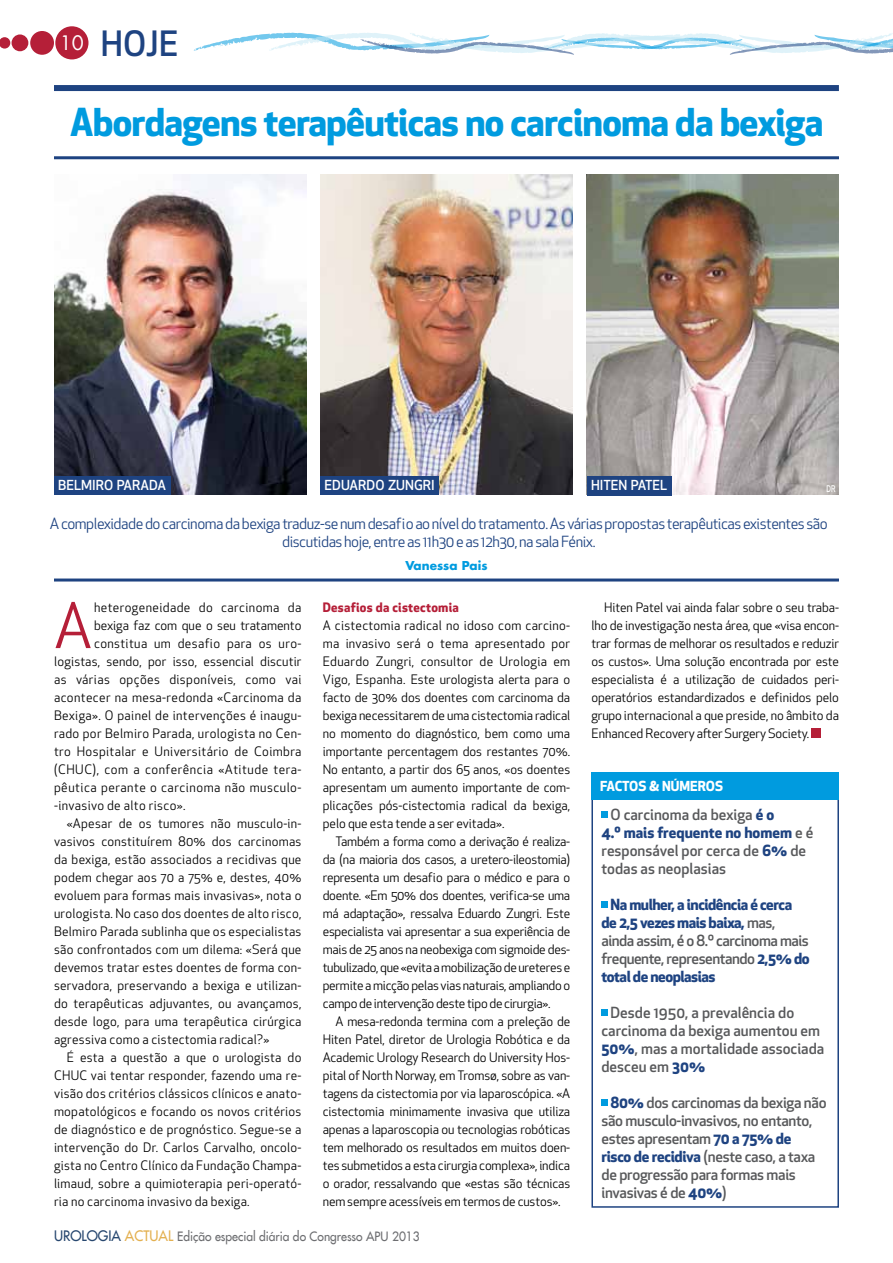
<style>
.page{position:relative;width:893px;height:1263px;background:#fff}
.page>*{position:absolute;margin:0;border:0;box-sizing:border-box;transform-origin:0 0}
.t1{font:60.75px "Apex New";color:#b51f38}
.t2{font:700 37.5px "Apex New";letter-spacing:-.02em;color:#009bdf}
.t3{font:500 34.05px "Apex New";color:#1e4381}
.t4{font:500 15px/18px "Apex New";color:#58595b}
.t5{font:15px/18px "Apex New";letter-spacing:-.03em;color:#1e4381;text-align:center}
.t6{font:500 15px/18px "Apex New";letter-spacing:-.02em;color:#58595b}
.t7{font:700 15px/18px "Apex New";letter-spacing:-.03em;color:#1e4381}
.t8{font:500 13.5px "Apex New";color:#fff}
.t9{font:700 13.5px "Apex New";color:#fff}
.t10{font:12.75px/18px "Apex New";letter-spacing:.02em;color:#000;text-align:justify}
.t11{font:12.75px "Apex New";letter-spacing:.04em;color:#000}
.t12{font:12.75px "Apex New";color:#000}
.t13{font:700 12.75px "Apex New";letter-spacing:.02em;color:#b51f38}
.t14{font:12.6px "Futura LT";color:#6d6e71;scale:.95 1}
.t15{font:700 12px "Futura LT";color:#009bdf}
.t16{font:500 9px "Apex New";color:#fff;scale:.8 1}
.s1{font-size:14.1px;color:#27476f}
.s2{font-size:14.1px;color:#e3b050}
.s3{font-weight:700;color:#1e4381}
.s4{font-weight:500;color:#58595b}
</style>
<div class="page">
<hr style="left:54px;top:578px;width:785px;height:3px;background:#1e4381">
<hr style="left:54px;top:156px;width:785px;height:3px;background:#1e4381">
<img style="left:320px;top:174px;width:252px;height:321px">
<img style="left:54px;top:174px;width:252px;height:321px">
<img style="left:587px;top:174px;width:252px;height:321px">
<svg style="left:601px;top:811px;width:6px;height:6px"></svg>
<svg style="left:601px;top:901px;width:6px;height:6px"></svg>
<svg style="left:601px;top:1009px;width:6px;height:6px"></svg>
<svg style="left:601px;top:1099px;width:6px;height:6px"></svg>
<div style="left:591px;top:798px;width:248px;height:410px;border:2px solid #1e4381"></div>
<div style="left:811px;top:729px;width:9px;height:9px;background:#b51f38"></div>
<div style="left:54px;top:476px;width:117px;height:19px;background:#1e4381"></div>
<div style="left:320px;top:476px;width:119px;height:19px;background:#1e4381"></div>
<div style="left:587px;top:476px;width:85px;height:19px;background:#1e4381"></div>
<div style="left:54px;top:85px;width:785px;height:6px;background:#1e4381"></div>
<div style="left:591px;top:773px;width:248px;height:27px;background:#009bdf"></div>
<div style="left:55px;top:26px;width:33px;height:33px;background:#b51f38;border-radius:50%"></div>
<div style="left:30px;top:31px;width:24px;height:24px;background:#b51f38;border-radius:50%"></div>
<div style="left:12px;top:34px;width:16px;height:17px;background:#b51f38;border-radius:50%"></div>
<svg style="left:0;top:37px;width:10px;height:12px"></svg>
<svg style="left:193px;top:32px;width:700px;height:23px"></svg>
<h3 class="t3" style="left:60px;top:20px;width:120px"><sup>10</sup> Hoje</h3>
<h2 class="t2" style="left:70px;top:95px;width:755px">Abordagens terapêuticas no carcinoma da bexiga</h2>
<p class="t8" style="left:58px;top:476px;width:42px">BELMIRO</p>
<p class="t8" style="left:117px;top:476px;width:10px">PARADA</p>
<p class="t8" style="left:325px;top:476px;width:35px">EDUARDO</p>
<p class="t8" style="left:388px;top:476px;width:41px">ZUNGRI</p>
<p class="t8" style="left:591px;top:476px;width:70px">HITEN PATEL</p>
<p class="t16" style="left:827px;top:483px;width:7px">DR</p>
<p class="t5" style="left:50px;top:515px;width:779px">A complexidade do carcinoma da bexiga traduz-se num desafio ao nível do tratamento. As várias propostas terapêuticas existentes são discutidas hoje, entre as 11h30 e as 12h30, na sala Fénix.</p>
<p class="t15" style="left:405px;top:558px;width:84px">Vanessa Pais</p>
<h1 class="t1" style="left:54px;top:588px;width:40px">A</h1>
<p class="t10" style="left:94px;top:598px;width:209px">heterogeneidade do carcinoma da</p>
<p class="t12" style="left:94px;top:617px;width:209px">bexiga faz com que o seu tratamento</p>
<p class="t10" style="left:94px;top:634px;width:209px">constitua um desafio para os uro-</p>
<p class="t10" style="left:54px;top:652px;width:249px">logistas, sendo, por isso, essencial discutir</p>
<p class="t10" style="left:54px;top:670px;width:249px">as várias opções disponíveis, como vai</p>
<p class="t10" style="left:54px;top:688px;width:249px">acontecer na mesa-redonda «Carcinoma da</p>
<p class="t10" style="left:54px;top:706px;width:249px">Bexiga». O painel de intervenções é inaugu-</p>
<p class="t10" style="left:54px;top:724px;width:249px">rado por Belmiro Parada, urologista no Cen-</p>
<p class="t10" style="left:54px;top:742px;width:249px">tro Hospitalar e Universitário de Coimbra</p>
<p class="t11" style="left:54px;top:761px;width:249px">(CHUC), com a conferência «Atitude tera-</p>
<p class="t11" style="left:54px;top:779px;width:249px">pêutica perante o carcinoma não musculo-</p>
<p class="t10" style="left:54px;top:796px;width:133px">-invasivo de alto risco».</p>
<p class="t10" style="left:67px;top:814px;width:236px">«Apesar de os tumores não musculo-in-</p>
<p class="t10" style="left:54px;top:832px;width:249px">vasivos constituírem 80% dos carcinomas</p>
<p class="t10" style="left:54px;top:850px;width:249px">da bexiga, estão associados a recidivas que</p>
<p class="t10" style="left:54px;top:868px;width:249px">podem chegar aos 70 a 75% e, destes, 40%</p>
<p class="t10" style="left:54px;top:886px;width:249px">evoluem para formas mais invasivas», nota o</p>
<p class="t10" style="left:54px;top:904px;width:249px">urologista. No caso dos doentes de alto risco,</p>
<p class="t10" style="left:54px;top:922px;width:249px">Belmiro Parada sublinha que os especialistas</p>
<p class="t10" style="left:54px;top:940px;width:249px">são confrontados com um dilema: «Será que</p>
<p class="t10" style="left:54px;top:958px;width:249px">devemos tratar estes doentes de forma con-</p>
<p class="t10" style="left:54px;top:976px;width:249px">servadora, preservando a bexiga e utilizan-</p>
<p class="t10" style="left:54px;top:994px;width:249px">do terapêuticas adjuvantes, ou avançamos,</p>
<p class="t10" style="left:54px;top:1012px;width:249px">desde logo, para uma terapêutica cirúrgica</p>
<p class="t10" style="left:54px;top:1030px;width:217px">agressiva como a cistectomia radical?»</p>
<p class="t10" style="left:67px;top:1048px;width:236px">É esta a questão a que o urologista do</p>
<p class="t10" style="left:54px;top:1066px;width:249px">CHUC vai tentar responder, fazendo uma re-</p>
<p class="t10" style="left:54px;top:1084px;width:249px">visão dos critérios clássicos clínicos e anato-</p>
<p class="t10" style="left:54px;top:1102px;width:249px">mopatológicos e focando os novos critérios</p>
<p class="t10" style="left:54px;top:1120px;width:249px">de diagnóstico e de prognóstico. Segue-se a</p>
<p class="t10" style="left:54px;top:1138px;width:249px">intervenção do Dr. Carlos Carvalho, oncolo-</p>
<p class="t10" style="left:54px;top:1156px;width:249px">gista no Centro Clínico da Fundação Champa-</p>
<p class="t10" style="left:54px;top:1174px;width:249px">limaud, sobre a quimioterapia peri-operató-</p>
<p class="t10" style="left:54px;top:1192px;width:197px">ria no carcinoma invasivo da bexiga.</p>
<p class="t13" style="left:323px;top:598px;width:138px">Desafios da cistectomia</p>
<p class="t10" style="left:323px;top:616px;width:249px">A cistectomia radical no idoso com carcino&shy;ma invasivo será o tema apresentado por Eduardo Zungri, consultor de Urologia em Vigo, Espanha. Este urologista alerta para o facto de 30% dos doentes com carcinoma da bexiga necessitarem de uma cistectomia radical no momento do diagnóstico, bem como uma importante percentagem dos restantes 70%.<br>No entanto, a partir dos 65 anos, «os doentes apresentam um aumento importante de com&shy;plicações pós-cistectomia radical da bexiga, pelo que esta tende a ser evitada».</p>
<p class="t10" style="left:323px;top:832px;width:249px;text-indent:13px">Também a forma como a derivação é realiza&shy;da (na maioria dos casos, a uretero-ileostomia) representa um desafio para o médico e para o doente. «Em 50% dos doentes, verifica-se uma má adaptação», ressalva Eduardo Zungri. Este especialista vai apresentar a sua experiência de mais de 25 anos na neobexiga com sigmoide des&shy;tubulizado, que «evita a mobilização de ureteres e permite a micção pelas vias naturais, ampliando o campo de intervenção deste tipo de cirurgia».</p>
<p class="t10" style="left:323px;top:1012px;width:249px;text-indent:13px">A mesa-redonda termina com a preleção de Hiten Patel, diretor de Urologia Robótica e da Academic Urology Research do University Hos&shy;pital of North Norway, em Tromsø, sobre as van&shy;tagens da cistectomia por via laparoscópica. «A cistectomia minimamente invasiva que utiliza apenas a laparoscopia ou tecnologias robóticas tem melhorado os resultados em muitos doen&shy;tes submetidos a esta cirurgia complexa», indica o orador, ressalvando que «estas são técnicas nem sempre acessíveis em termos de custos».</p>
<p class="t14" style="left:54px;top:1228px;width:387px"><span class="s1">UROLOGIA</span> <span class="s2">AcTUAL</span> Edição especial diária do Congresso APU 2013</p>
<p class="t10" style="left:591px;top:598px;width:249px;text-indent:13px">Hiten Patel vai ainda falar sobre o seu traba&shy;lho de investigação nesta área, que «visa encon&shy;trar formas de melhorar os resultados e reduzir os custos». Uma solução encontrada por este especialista é a utilização de cuidados peri&shy;operatórios estandardizados e definidos pelo grupo internacional a que preside, no âmbito da Enhanced Recovery after Surgery Society.</p>
<p class="t9" style="left:600px;top:777px;width:125px">Factos &amp; Números</p>
<p class="t4" style="left:601px;top:805px;width:213px;text-indent:9px">O carcinoma da bexiga <span class="s3">é o<br>4.º mais frequente no homem</span> e é responsável por cerca de <span class="s3">6%</span> de todas as neoplasias</p>
<p class="t7" style="left:601px;top:894px;width:210px;text-indent:9px">Na mulher, a incidência é cerca de 2,5 vezes mais baixa, <span class="s4">mas, ainda assim, é o 8.º carcinoma mais frequente, representando</span> 2,5% do total de neoplasias</p>
<p class="t4" style="left:601px;top:1003px;width:224px;text-indent:9px">Desde 1950, a prevalência do carcinoma da bexiga aumentou em<br><span class="s3">50%</span>, mas a mortalidade associada desceu em <span class="s3">30%</span></p>
<p class="t6" style="left:601px;top:1093px;width:227px;text-indent:9px"><span class="s3">80%</span> dos carcinomas da bexiga não são musculo-invasivos, no entanto, estes apresentam <span class="s3">70 a 75% de<br>risco de recidiva</span> (neste caso, a taxa de progressão para formas mais invasivas é de <span class="s3">40%</span>)</p>
</div>
